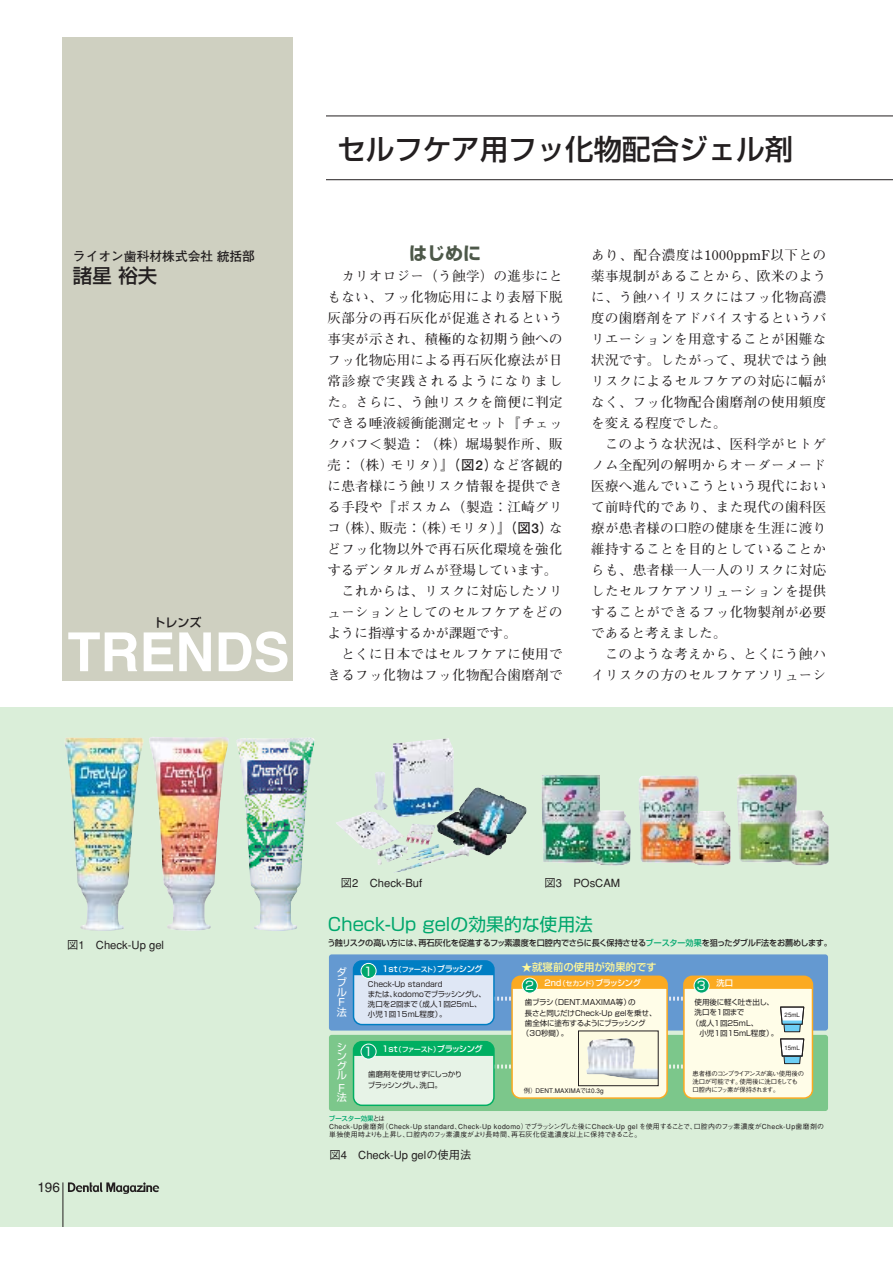
<style>
.page{position:relative;width:893px;height:1263px;background:#fff}
.page>*{position:absolute;margin:0;border:0;box-sizing:border-box;transform-origin:0 0}
.t1{font:700 54px "Helvetica";color:#fff}
.t2{font:28.5px "Shin Go Medium 90 msp RKSJ H";color:#231f20}
.t3{font:19.5px "Shin Go Medium 90 msp RKSJ H";color:#231f20}
.t4{font:18px "Shin Go Bold 90 msp RKSJ H";color:#4d5849}
.t5{font:17.85px "Shin Go regular 90 msp RKSJ H";color:#00a76d}
.t6{font:13.5px/21px "Futo Min A101 Bold 90 msp RKSJ H";letter-spacing:.025em;color:#231f20;text-align:justify}
.t7{font:13.5px "Futo Min A101 Bold 90 msp RKSJ H";color:#231f20}
.t8{font:13.5px "Futo Min A101 Bold 90 msp RKSJ H";letter-spacing:.045em;color:#231f20}
.t9{font:13.5px "Futo Min A101 Bold 90 msp RKSJ H";letter-spacing:.095em;color:#231f20}
.t10{font:13.5px "Helvetica";color:#231f20}
.t11{font:12.75px "Futo Go B101 Bold 90 msp RKSJ H";color:#231f20}
.t12{font:12px "Shin Go Medium 90 msp RKSJ H";color:#231f20}
.t13{font:11.85px "Shin Go regular 90 msp RKSJ H";color:#fff}
.t14{font:11.25px "Gothic BBB Medium 90 msp RKSJ H";color:#231f20}
.t15{font:10.35px "Shin Go Medium 90 msp RKSJ H";color:#fff799}
.t16{font:10.2px/9.4px "Shin Go regular 90 msp RKSJ H";color:#fff;text-align:justify}
.t17{font:8.25px "Shin Go Medium 90 msp RKSJ H";letter-spacing:-.025em;color:#231f20}
.t18{font:8.25px "Shin Go Medium 90 msp RKSJ H";letter-spacing:-.055em;color:#fff}
.t19{font:7.5px/9.9px "Shin Go regular 90 msp RKSJ H";color:#231f20}
.t20{font:7.5px/11.9px "Shin Go regular 90 msp RKSJ H";letter-spacing:-.05em;color:#231f20}
.t21{font:7.5px "Shin Go regular 90 msp RKSJ H";letter-spacing:-.06em;color:#231f20}
.t22{font:7.5px "Shin Go regular 90 msp RKSJ H";letter-spacing:-.025em;color:#231f20}
.t23{font:6.9px/8.4px "Gothic BBB Medium 90 msp RKSJ H";letter-spacing:.05em;color:#231f20}
.t24{font:6.6px "Shin Go Medium 90 msp RKSJ H";letter-spacing:-.01em;color:#00a76d}
.t25{font:6.45px/7.9px "Gothic BBB Medium 90 msp RKSJ H";letter-spacing:-.055em;color:#231f20}
.t26{font:6.45px "Gothic BBB Medium 90 msp RKSJ H";color:#231f20}
.t27{font:6.15px "Gothic BBB Medium 90 msp RKSJ H";color:#231f20}
.s1{font-family:"Biblos Gaiji Ftm F8"}
.s2{font-family:"Futo Go B101 Bold 90 msp RKSJ H"}
.s3{font-family:"Biblos Gaiji Sgm F8"}
.s4{color:#00a76d}
.s5{font-size:6.9px}
.s6{font-family:"Shin Go regular 90 msp RKSJ H";font-size:11.85px}
.s7{font-family:"Gothic BBB Medium 90 msp RKSJ H";font-size:6.9px;color:#231f20}
</style>
<div class="page">
<div style="left:0;top:707px;width:893px;height:519px;background:#daeed9"></div>
<div style="left:62px;top:37px;width:231px;height:644px;background:#cfd0c1"></div>
<hr style="left:326px;top:179px;width:567px;height:1px;background:#231f20">
<hr style="left:326px;top:116px;width:567px;height:1px;background:#231f20">
<hr style="left:63px;top:1182px;width:1px;height:44px;background:#231f20">
<svg style="left:68px;top:1182px;width:91px;height:12px"></svg>
<div style="left:329px;top:954px;width:499px;height:77px;background:#6499d1;border-radius:3px"></div>
<div style="left:329px;top:1035px;width:499px;height:76px;background:#7cc78b;border-radius:3px"></div>
<svg style="left:353px;top:961px;width:461px;height:144px"></svg>
<img style="left:65px;top:737px;width:79px;height:194px">
<img style="left:149px;top:737px;width:80px;height:194px">
<img style="left:236px;top:737px;width:79px;height:194px">
<img style="left:336px;top:738px;width:191px;height:127px">
<img style="left:542px;top:774px;width:287px;height:92px">
<div style="left:578px;top:1031px;width:80px;height:55px;background:#fdfbe1"></div>
<img style="left:586px;top:1038px;width:70px;height:42px">
<div style="left:578px;top:1031px;width:80px;height:55px;border:1px solid #231f20"></div>
<p class="t11" style="left:73px;top:251px;width:184px">ライオン歯科材株式会社統括部</p>
<h3 class="t3" style="left:73px;top:269px;width:86px">諸星裕夫</h3>
<p class="t12" style="left:153px;top:618px;width:49px">トレンズ</p>
<h1 class="t1" style="left:68px;top:632px;width:223px">TRENDS</h1>
<h2 class="t2" style="left:337px;top:139px;width:543px">セルフケア用フッ化物配合ジェル剤　　　</h2>
<h3 class="t4" style="left:409px;top:247px;width:73px">はじめに</h3>
<p class="t6" style="left:341px;top:268px;width:223px">カリオロジー（う<span class="s1">-</span>学）の進歩にと</p>
<p class="t6" style="left:327px;top:289px;width:237px">もない、フッ化物応用により表層下脱</p>
<p class="t6" style="left:327px;top:310px;width:237px">灰部分の再石灰化が促進されるという</p>
<p class="t6" style="left:327px;top:331px;width:237px">事実が示され、積極的な初期う<span class="s1">-</span>への</p>
<p class="t6" style="left:327px;top:352px;width:237px">フッ化物応用による再石灰化療法が日</p>
<p class="t9" style="left:327px;top:376px;width:237px">常診療で実践されるようになりまし</p>
<p class="t6" style="left:327px;top:394px;width:237px">た。さらに、う<span class="s1">-</span>リスクを簡便に判定</p>
<p class="t6" style="left:327px;top:415px;width:237px">できる唾液緩衝能測定セット『チェッ</p>
<p class="t6" style="left:327px;top:436px;width:237px">クバフ＜製造：（株）堀場製作所、販</p>
<p class="t8" style="left:327px;top:460px;width:237px">売：（株）モリタ）』<span class="s2">（図2）</span>など客観的</p>
<p class="t6" style="left:327px;top:478px;width:237px">に患者様にう<span class="s1">-</span>リスク情報を提供でき</p>
<p class="t6" style="left:327px;top:499px;width:237px">る手段や『ポスカム（製造：江崎グリ</p>
<p class="t6" style="left:327px;top:520px;width:237px">コ（株）、販売：（株）モリタ）』<span class="s2">（図3）</span>な</p>
<p class="t6" style="left:327px;top:541px;width:237px">どフッ化物以外で再石灰化環境を強化</p>
<p class="t7" style="left:327px;top:565px;width:231px">するデンタルガムが登場しています。</p>
<p class="t6" style="left:341px;top:583px;width:223px">これからは、リスクに対応したソリ</p>
<p class="t6" style="left:327px;top:604px;width:237px">ューションとしてのセルフケアをどの</p>
<p class="t7" style="left:327px;top:628px;width:190px">ように指導するかが課題です。</p>
<p class="t6" style="left:341px;top:646px;width:223px">とくに日本ではセルフケアに使用で</p>
<p class="t6" style="left:327px;top:667px;width:237px">きるフッ化物はフッ化物配合歯磨剤で</p>
<p class="t6" style="left:591px;top:247px;width:237px">あり、配合濃度は1000ppmF以下との薬事規制があることから、欧米のように、う<span class="s1">-</span>ハイリスクにはフッ化物高濃度の歯磨剤をアドバイスするというバリエーションを用意することが困難な状況です。したがって、現状ではう<span class="s1">-</span>リスクによるセルフケアの対応に幅がなく、フッ化物配合歯磨剤の使用頻度を変える程度でした。</p>
<p class="t6" style="left:591px;top:436px;width:237px;text-indent:14px">このような状況は、医科学がヒトゲノム全配列の解明からオーダーメード医療へ進んでいこうという現代において前時代的であり、また現代の歯科医療が患者様の口腔の健康を生涯に渡り維持することを目的としていることからも、患者様一人一人のリスクに対応したセルフケアソリューションを提供することができるフッ化物製剤が必要であると考えました。</p>
<p class="t6" style="left:605px;top:646px;width:223px">このような考えから、とくにう<span class="s1">-</span>ハ</p>
<p class="t6" style="left:591px;top:667px;width:237px">イリスクの方のセルフケアソリューシ</p>
<p class="t14" style="left:67px;top:941px;width:98px">図1 Check-Up gel</p>
<p class="t10" style="left:37px;top:1182px;width:24px">196</p>
<p class="t14" style="left:341px;top:878px;width:83px">図2 Check-Buf</p>
<p class="t14" style="left:545px;top:878px;width:77px">図3 POsCAM</p>
<h3 class="t5" style="left:328px;top:918px;width:266px">Check-Up gelの効果的な使用法</h3>
<p class="t17" style="left:327px;top:939px;width:506px">う<span class="s3">-</span>リスクの高い方には、再石灰化を促進するフッ素濃度を口腔内でさらに長く保持させる<span class="s4">ブースター効果</span>を狙ったダブルF法をお薦めします。</p>
<p class="t18" style="left:382px;top:966px;width:102px">1st<span class="s5">（ファースト）</span>ブラッシング</p>
<p class="t18" style="left:544px;top:980px;width:98px">2nd<span class="s5">（セカンド）</span>ブラッシング</p>
<p class="t15" style="left:522px;top:963px;width:136px">★就寝前の使用が効果的です</p>
<p class="t19" style="left:525px;top:998px;width:112px">歯ブラシ（DENT.MAXIMA等）の</p>
<p class="t19" style="left:525px;top:1009px;width:133px">長さと同じだけCheck-Up gelを乗せ、</p>
<p class="t21" style="left:525px;top:1020px;width:122px">歯全体に塗布するようにブラッシング</p>
<p class="t19" style="left:522px;top:1030px;width:48px">（30秒間）。</p>
<p class="t13" style="left:364px;top:967px;width:10px">1</p>
<p class="t16" style="left:337px;top:969px;width:12px;line-height:9.9px">ダブル</p>
<p class="t16" style="left:337px;top:1009px;width:12px">法</p>
<p class="t18" style="left:697px;top:980px;width:38px"><span class="s6">3</span> 洗口</p>
<p class="t13" style="left:525px;top:981px;width:10px">2</p>
<p class="t19" style="left:368px;top:981px;width:120px">Check-Up standard<br>または、kodomoでブラッシングし、洗口を2回まで（成人1回25mL、小児1回15mL程度）。</p>
<p class="t16" style="left:338px;top:999px;width:8px">F</p>
<p class="t16" style="left:337px;top:1044px;width:12px">シングル</p>
<p class="t16" style="left:337px;top:1094px;width:12px">法</p>
<p class="t22" style="left:694px;top:999px;width:81px">使用後に軽く吐き出し、</p>
<p class="t19" style="left:694px;top:1009px;width:51px">洗口を1回まで</p>
<p class="t19" style="left:691px;top:1019px;width:68px">（成人1回25mL、</p>
<p class="t19" style="left:699px;top:1030px;width:80px">小児1回15mL程度）。</p>
<p class="t27" style="left:784px;top:1012px;width:17px">25mL</p>
<p class="t27" style="left:784px;top:1045px;width:17px">15mL</p>
<p class="t18" style="left:382px;top:1046px;width:102px">1st<span class="s5">（ファースト）</span>ブラッシング</p>
<p class="t13" style="left:364px;top:1047px;width:10px">1</p>
<p class="t20" style="left:368px;top:1069px;width:96px">歯磨剤を使用せずにしっかりブラッシングし、洗口。</p>
<p class="t25" style="left:692px;top:1070px;width:113px">患者様のコンプライアンスが高い使用後の洗口が可能です。使用後に洗口をしても口腔内にフッ素が保持されます。</p>
<p class="t16" style="left:338px;top:1084px;width:8px">F</p>
<p class="t26" style="left:524px;top:1088px;width:81px">例）DENT.MAXIMAでは0.3g</p>
<p class="t24" style="left:329px;top:1116px;width:58px">ブースター効果<span class="s7">とは</span></p>
<p class="t23" style="left:329px;top:1123px;width:496px">Check-Up歯磨剤（Check-Up standard、Check-Up kodomo）でブラッシングした後にCheck-Up gel を使用することで、口腔内のフッ素濃度がCheck-Up歯磨剤の単独使用時よりも上昇し、口腔内のフッ素濃度がより長時間、再石灰化促進濃度以上に保持できること。</p>
<p class="t14" style="left:329px;top:1150px;width:143px">図4 Check-Up gelの使用法</p>
</div>
